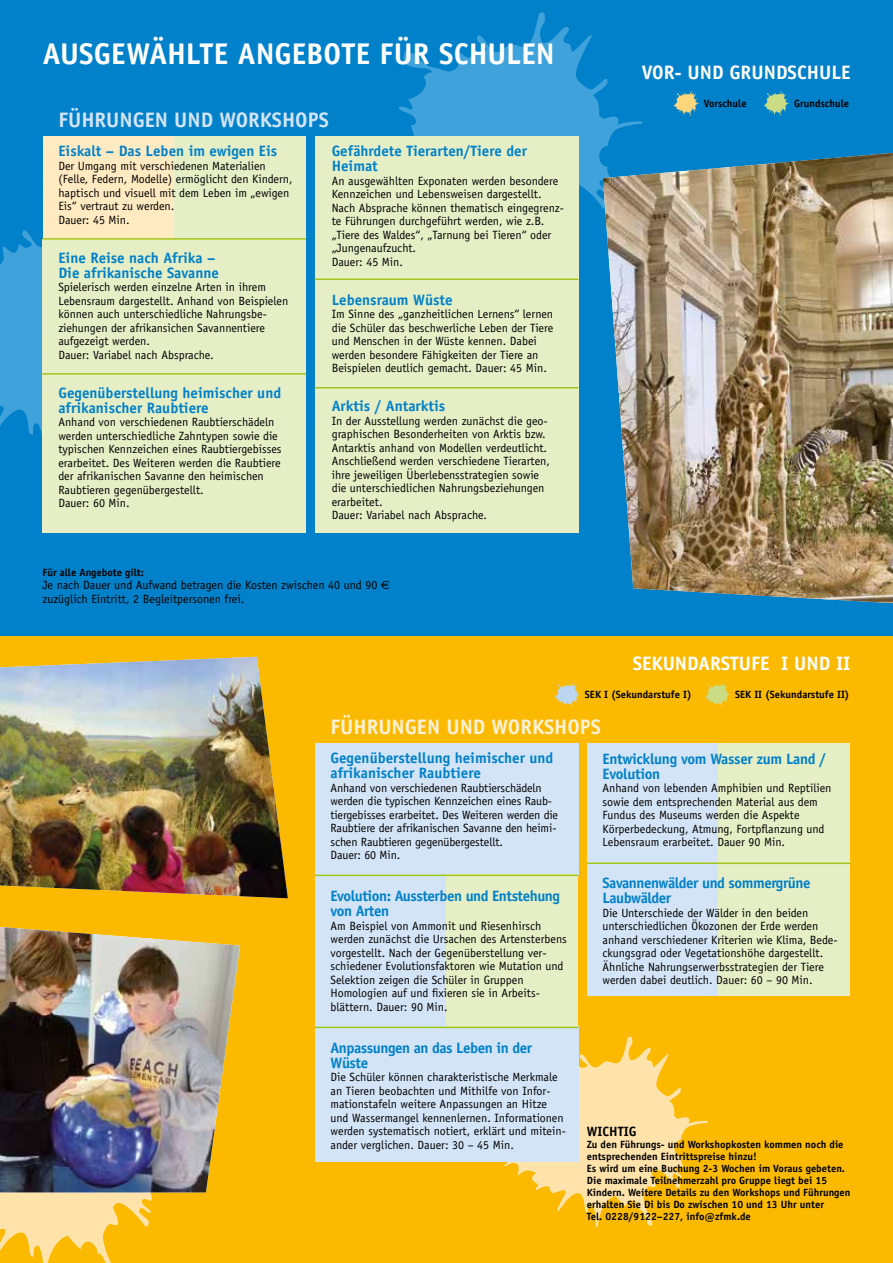
<style>
.page{position:relative;width:893px;height:1263px;background:#fff}
.page>*{position:absolute;margin:0;border:0;box-sizing:border-box;transform-origin:0 0}
.t1{font:700 30px "Officina Sans";color:#fff}
.t2{font:700 21px "Officina Sans";color:#d3e4f6}
.t3{font:700 21px "Officina Sans";color:#fff1d7}
.t4{font:700 19.5px "Officina Sans";color:#fff}
.t5{font:700 15px/15px "Officina Sans";color:#0081c9}
.t6{font:700 15px/15px "Officina Sans";letter-spacing:-.03em;color:#0081c9}
.t7{font:700 15px/15px "Officina Sans";letter-spacing:-.02em;color:#0081c9}
.t8{font:700 13.5px "Officina Sans";color:#000}
.t9{font:12px/13.5px "Officina Sans";color:#000}
.t10{font:700 10.5px/12px "Officina Sans";color:#000}
.s1{font-family:"Euro Sans"}
</style>
<div class="page">
<div style="left:0;top:0;width:893px;height:636px;background:#0081c9"></div>
<svg style="left:0;top:230px;width:43px;height:223px;fill:#3fa2db"></svg>
<div style="left:0;top:636px;width:893px;height:627px;background:#fbba00"></div>
<svg style="left:0;top:1192px;width:184px;height:71px"></svg>
<svg style="left:399px;top:12px;width:244px;height:246px"></svg>
<div style="left:315px;top:136px;width:263px;height:397px;background:#e6eec6"></div>
<svg style="left:704px;top:682px;width:27px;height:25px"></svg>
<svg style="left:763px;top:91px;width:27px;height:25px"></svg>
<svg style="left:554px;top:682px;width:27px;height:25px"></svg>
<svg style="left:673px;top:91px;width:27px;height:25px"></svg>
<svg style="left:504px;top:1036px;width:204px;height:191px"></svg>
<div style="left:315px;top:1026px;width:264px;height:135px;background:#d3e4f6"></div>
<img style="left:0;top:657px;width:288px;height:241px">
<div style="left:43px;top:240px;width:263px;height:293px;background:#e6eec6"></div>
<hr style="left:43px;top:373px;width:263px;height:2px;background:#a2c617">
<div style="left:315px;top:744px;width:263px;height:132px;background:#d3e4f6"></div>
<div style="left:43px;top:136px;width:131px;height:104px;background:#ffeac1"></div>
<div style="left:174px;top:136px;width:132px;height:104px;background:#e6eec6"></div>
<div style="left:315px;top:874px;width:131px;height:152px;background:#d3e4f6"></div>
<div style="left:446px;top:874px;width:132px;height:152px;background:#e6eec6"></div>
<img style="left:603px;top:153px;width:290px;height:450px">
<hr style="left:315px;top:874px;width:263px;height:2px;background:#a2c617">
<hr style="left:315px;top:1026px;width:263px;height:2px;background:#a2c617">
<div style="left:587px;top:743px;width:131px;height:253px;background:#d3e4f6"></div>
<div style="left:718px;top:743px;width:132px;height:253px;background:#e6eec6"></div>
<hr style="left:587px;top:862px;width:263px;height:2px;background:#a2c617">
<img style="left:0;top:927px;width:240px;height:265px">
<hr style="left:315px;top:278px;width:263px;height:2px;background:#a2c617">
<hr style="left:315px;top:387px;width:263px;height:1px;background:#a2c617">
<hr style="left:43px;top:238px;width:263px;height:2px;background:#a2c617">
<h1 class="t1" style="left:43px;top:35px;width:34px">AUSGE</h1>
<h1 class="t1" style="left:126px;top:35px;width:378px">WÄHltE ANGEBOTE FÜR SCHULEN</h1>
<h2 class="t2" style="left:58px;top:107px;width:49px">FÜHRUNGEN</h2>
<h2 class="t2" style="left:174px;top:107px;width:14px">UND</h2>
<h2 class="t2" style="left:219px;top:107px;width:110px">WORKSHOPS</h2>
<p class="t5" style="left:58px;top:144px;width:220px">Eiskalt – Das Leben im ewigen Eis</p>
<p class="t9" style="left:58px;top:159px;width:236px">Der Umgang mit verschiedenen Materialien (Felle, Federn, Modelle) ermöglicht den Kindern, haptisch und visuell mit dem Leben im „ewigen Eis“ vertraut zu werden.<br>Dauer: 45 Min.</p>
<p class="t5" style="left:58px;top:250px;width:162px">Eine Reise nach Afrika –<br>Die afrikanische Savanne</p>
<p class="t9" style="left:58px;top:281px;width:231px">Spielerisch werden einzelne Arten in ihrem Lebensraum dargestellt. Anhand von Beispielen können auch unterschiedliche Nahrungsbe&shy;ziehungen der afrikansichen Savannentiere aufgezeigt werden.<br>Dauer: Variabel nach Absprache.</p>
<p class="t5" style="left:58px;top:385px;width:224px">Gegenüberstellung heimischer und afrikanischer Raubtiere</p>
<p class="t9" style="left:58px;top:416px;width:225px">Anhand von verschiedenen Raubtierschädeln werden unterschiedliche Zahntypen sowie die typischen Kennzeichen eines Raubtiergebisses erarbeitet. Des Weiteren werden die Raubtiere der afrikanischen Savanne den heimischen Raubtieren gegenübergestellt.<br>Dauer: 60 Min.</p>
<p class="t5" style="left:332px;top:144px;width:197px">Gefährdete Tierarten/Tiere der<br>Heimat</p>
<p class="t9" style="left:332px;top:174px;width:234px">An ausgewählten Exponaten werden besondere Kennzeichen und Lebensweisen dargestellt.<br>Nach Absprache können thematisch eingegrenz&shy;te Führungen durchgeführt werden, wie z.B. „Tiere des Waldes“, „Tarnung bei Tieren“ oder „Jungenaufzucht.<br>Dauer: 45 Min.</p>
<p class="t5" style="left:332px;top:292px;width:122px">Lebensraum Wüste</p>
<p class="t9" style="left:332px;top:308px;width:223px">Im Sinne des „ganzheitlichen Lernens“ lernen die Schüler das beschwerliche Leben der Tiere und Menschen in der Wüste kennen. Dabei werden besondere Fähigkeiten der Tiere an Beispielen deutlich gemacht. Dauer: 45 Min.</p>
<p class="t5" style="left:332px;top:399px;width:115px">Arktis / Antarktis</p>
<p class="t9" style="left:332px;top:414px;width:220px">In der Ausstellung werden zunächst die geo&shy;graphischen Besonderheiten von Arktis bzw.<br>Antarktis anhand von Modellen verdeutlicht.<br>Anschließend werden verschiedene Tierarten, ihre jeweiligen Überlebensstrategien sowie die unterschiedlichen Nahrungsbeziehungen erarbeitet.<br>Dauer: Variabel nach Absprache.</p>
<p class="t10" style="left:43px;top:566px;width:103px">Für alle Angebote gilt:</p>
<p class="t9" style="left:43px;top:578px;width:349px">Je nach Dauer und Aufwand betragen die Kosten zwischen 40 und 90 <span class="s1">E </span>zuzüglich Eintritt, 2 Begleitpersonen frei.</p>
<h3 class="t4" style="left:642px;top:60px;width:210px">Vor- und GRundsch ule</h3>
<p class="t10" style="left:704px;top:97px;width:44px">Vorschule</p>
<p class="t10" style="left:794px;top:97px;width:57px">Grundschule</p>
<h3 class="t4" style="left:633px;top:651px;width:211px">Sekundarstufe I und II</h3>
<p class="t10" style="left:585px;top:688px;width:108px">SE K I (Sekundarstufe I)</p>
<p class="t10" style="left:735px;top:688px;width:116px">SE K II (Sekundarstufe II)</p>
<h2 class="t3" style="left:331px;top:713px;width:49px">FÜHRUNGEN</h2>
<h2 class="t3" style="left:446px;top:713px;width:14px">UND</h2>
<h2 class="t3" style="left:492px;top:713px;width:110px">WORKSHOPS</h2>
<p class="t5" style="left:331px;top:750px;width:224px">Gegenüberstellung heimischer und afrikanischer Raubtiere</p>
<p class="t9" style="left:331px;top:781px;width:229px">Anhand von verschiedenen Raubtierschädeln werden die typischen Kennzeichen eines Raub&shy;tiergebisses erarbeitet. Des Weiteren werden die Raubtiere der afrikanischen Savanne den heimi&shy;schen Raubtieren gegenübergestellt.<br>Dauer: 60 Min.</p>
<p class="t6" style="left:331px;top:888px;width:231px">Evolution: Aussterben und Entstehung von Arten</p>
<p class="t9" style="left:331px;top:919px;width:238px">Am Beispiel von Ammonit und Riesenhirsch werden zunächst die Ursachen des Artensterbens vorgestellt. Nach der Gegenüberstellung ver&shy;schiedener Evolutionsfaktoren wie Mutation und Selektion zeigen die Schüler in Gruppen Homologien auf und fixieren sie in Arbeits&shy;blättern. Dauer: 90 Min.</p>
<p class="t6" style="left:331px;top:1040px;width:203px">Anpassungen an das Leben in der<br>Wüste</p>
<p class="t9" style="left:331px;top:1070px;width:237px">Die Schüler können charakteristische Merkmale an Tieren beobachten und Mithilfe von Infor&shy;mationstafeln weitere Anpassungen an Hitze und Wassermangel kennenlernen. Informationen werden systematisch notiert, erklärt und mitein&shy;ander verglichen. Dauer: 30 – 45 Min.</p>
<p class="t7" style="left:602px;top:751px;width:225px">Entwicklung vom Wasser zum Land /<br>Evolution</p>
<p class="t9" style="left:602px;top:781px;width:230px">Anhand von lebenden Amphibien und Reptilien sowie dem entsprechenden Material aus dem Fundus des Museums werden die Aspekte Körperbedeckung, Atmung, Fortpflanzung und Lebensraum erarbeitet. Dauer 90 Min.</p>
<p class="t6" style="left:602px;top:875px;width:210px">Savannenwälder und sommergrüne<br>Laubwälder</p>
<p class="t9" style="left:602px;top:906px;width:237px">Die Unterschiede der Wälder in den beiden unterschiedlichen Ökozonen der Erde werden anhand verschiedener Kriterien wie Klima, Bede&shy;ckungsgrad oder Vegetationshöhe dargestellt.<br>Ähnliche Nahrungserwerbsstrategien der Tiere werden dabei deutlich. Dauer: 60 – 90 Min.</p>
<p class="t8" style="left:587px;top:1123px;width:44px">WIC HTIG</p>
<p class="t10" style="left:587px;top:1138px;width:265px">Zu den Führungs- und Workshopkosten kommen noch die entsprechenden Eintrittspreise hinzu!<br>Es wird um eine Buchung 2-3 Wochen im Voraus gebeten.<br>Die maximale Teilnehmerzahl pro Gruppe liegt bei 15<br>Kindern. Weitere Details zu den Workshops und Führungen erhalten Sie Di bis Do zwischen 10 und 13 Uhr unter<br>Tel. 0228/9122–227, info@zfmk.de</p>
</div>
